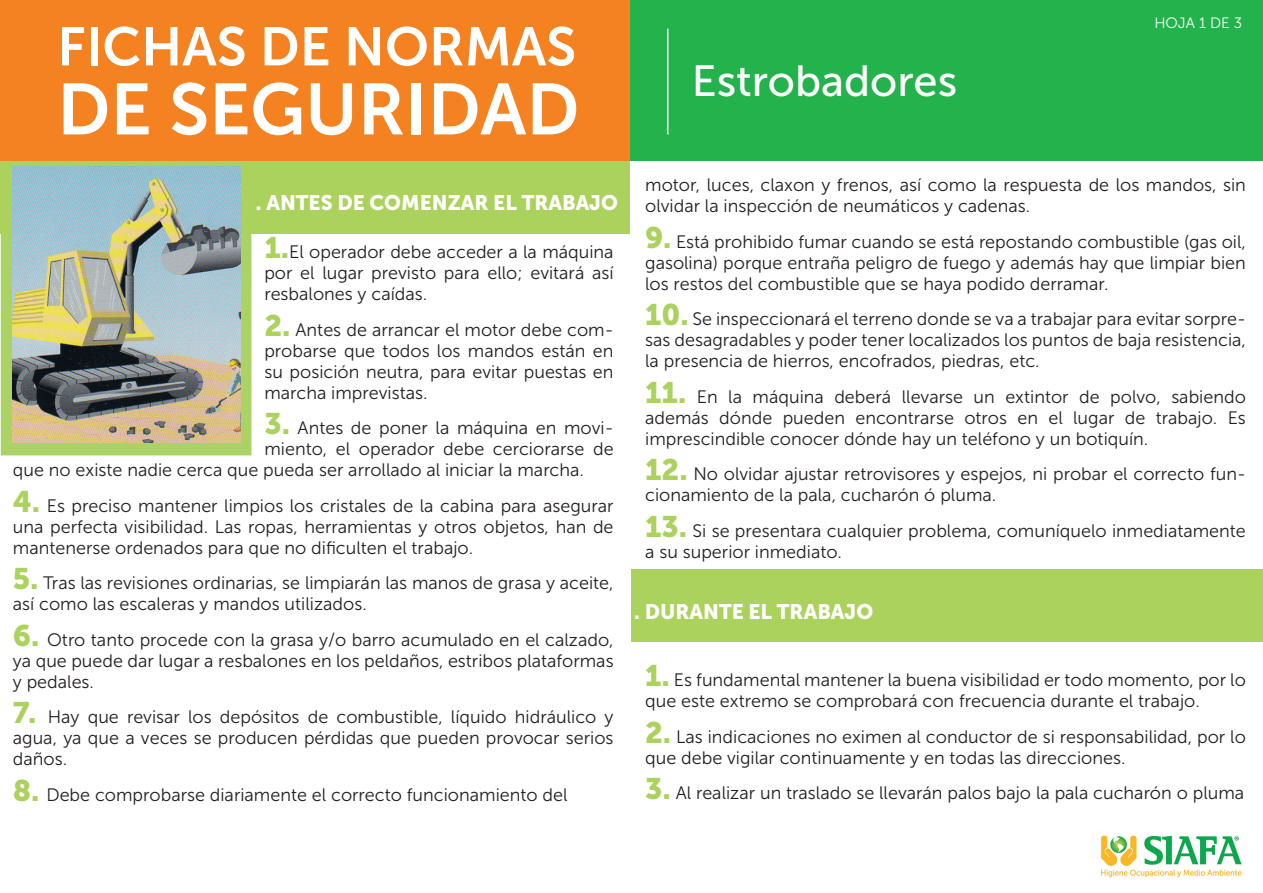
<style>
.page{position:relative;width:1263px;height:893px;background:#fff}
.page>*{position:absolute;margin:0;border:0;box-sizing:border-box;transform-origin:0 0}
.t1{font:72px "Museo Sans 700";color:#fff}
.t2{font:54px "Museo Sans 700";color:#fff}
.t3{font:43.5px "Museo Sans 500";color:#fff}
.t4{font:21px "Museo Sans 900";color:#fff}
.t5{font:18px/21px "Museo Sans 300";color:#231f20;text-align:justify}
.t6{font:15px "Museo Sans 300";color:#fff}
.s1{font-family:"Museo Sans 900";font-size:29.55px;color:#abd25c}
</style>
<div class="page">
<div style="left:2px;top:189px;width:249px;height:266px;background:#abd264"></div>
<div style="left:1px;top:189px;width:250px;height:266px;border:1px solid #abd264"></div>
<div style="left:0;top:0;width:634px;height:161px;background:#f58220"></div>
<div style="left:630px;top:0;width:632px;height:161px;background:#23b24b"></div>
<div style="left:0;top:161px;width:629px;height:72px;background:#abd25c"></div>
<div style="left:631px;top:569px;width:631px;height:73px;background:#abd25c"></div>
<hr style="left:667px;top:29px;width:1px;height:105px;background:#fff">
<img style="left:1101px;top:835px;width:141px;height:43px">
<img style="left:12px;top:166px;width:228px;height:276px">
<h2 class="t2" style="left:57px;top:17px;width:520px">FICHAS DE NORMAS</h2>
<h1 class="t1" style="left:57px;top:69px;width:524px">DE SEGURIDAD</h1>
<p class="t4" style="left:256px;top:191px;width:363px">. ANTES DE COMENZAR EL TRABAJO</p>
<p class="t5" style="left:264px;top:242px;width:351px"><span class="s1">1.</span>El operador debe acceder a la máquina por el lugar previsto para ello; evitará así resbalones y caídas.</p>
<p class="t5" style="left:264px;top:319px;width:351px"><span class="s1">2.</span> Antes de arrancar el motor debe com&shy;probarse que todos los mandos están en su posición neutra, para evitar puestas en marcha imprevistas.</p>
<p class="t5" style="left:264px;top:418px;width:351px"><span class="s1">3.</span> Antes de poner la máquina en movi-</p>
<p class="t5" style="left:264px;top:439px;width:351px">miento, el operador debe cerciorarse de</p>
<p class="t5" style="left:13px;top:460px;width:573px">que no existe nadie cerca que pueda ser arrollado al iniciar la marcha.</p>
<p class="t5" style="left:13px;top:495px;width:602px"><span class="s1">4.</span> Es preciso mantener limpios los cristales de la cabina para asegurar una perfecta visibilidad. Las ropas, herramientas y otros objetos, han de mantenerse ordenados para que no dificulten el trabajo.</p>
<p class="t5" style="left:13px;top:573px;width:602px"><span class="s1">5.</span> Tras las revisiones ordinarias, se limpiarán las manos de grasa y aceite, así como las escaleras y mandos utilizados.</p>
<p class="t5" style="left:13px;top:629px;width:602px"><span class="s1">6.</span> Otro tanto procede con la grasa y/o barro acumulado en el calzado, ya que puede dar lugar a resbalones en los peldaños, estribos plataformas y pedales.</p>
<p class="t5" style="left:13px;top:707px;width:602px"><span class="s1">7.</span> Hay que revisar los depósitos de combustible, líquido hidráulico y agua, ya que a veces se producen pérdidas que pueden provocar serios daños.</p>
<p class="t5" style="left:13px;top:784px;width:556px"><span class="s1">8.</span> Debe comprobarse diariamente el correcto funcionamiento del</p>
<h3 class="t3" style="left:692px;top:57px;width:267px">Estrobadores</h3>
<p class="t6" style="left:1154px;top:15px;width:89px">HOJA 1 DE 3</p>
<p class="t5" style="left:645px;top:175px;width:602px">motor, luces, claxon y frenos, así como la respuesta de los mandos, sin olvidar la inspección de neumáticos y cadenas.</p>
<p class="t5" style="left:645px;top:231px;width:602px"><span class="s1">9.</span> Está prohibido fumar cuando se está repostando combustible (gas oil, gasolina) porque entraña peligro de fuego y además hay que limpiar bien los restos del combustible que se haya podido derramar.</p>
<p class="t5" style="left:645px;top:309px;width:602px"><span class="s1">10.</span> Se inspeccionará el terreno donde se va a trabajar para evitar sorpre&shy;sas desagradables y poder tener localizados los puntos de baja resistencia, la presencia de hierros, encofrados, piedras, etc.</p>
<p class="t5" style="left:645px;top:386px;width:602px"><span class="s1">11.</span> En la máquina deberá llevarse un extintor de polvo, sabiendo además dónde pueden encontrarse otros en el lugar de trabajo. Es imprescindible conocer dónde hay un teléfono y un botiquín.</p>
<p class="t5" style="left:645px;top:464px;width:602px"><span class="s1">12.</span> No olvidar ajustar retrovisores y espejos, ni probar el correcto fun&shy;cionamiento de la pala, cucharón ó pluma.</p>
<p class="t5" style="left:645px;top:520px;width:602px"><span class="s1">13.</span> Si se presentara cualquier problema, comuníquelo inmediatamente a su superior inmediato.</p>
<p class="t4" style="left:634px;top:599px;width:240px">. DURANTE EL TRABAJO</p>
<p class="t5" style="left:645px;top:670px;width:602px"><span class="s1">1.</span> Es fundamental mantener la buena visibilidad er todo momento, por lo que este extremo se comprobará con frecuencia durante el trabajo.</p>
<p class="t5" style="left:645px;top:726px;width:602px"><span class="s1">2.</span> Las indicaciones no eximen al conductor de si responsabilidad, por lo que debe vigilar continuamente y en todas las direcciones.</p>
<p class="t5" style="left:645px;top:783px;width:600px"><span class="s1">3.</span> Al realizar un traslado se llevarán palos bajo la pala cucharón o pluma</p>
</div>
